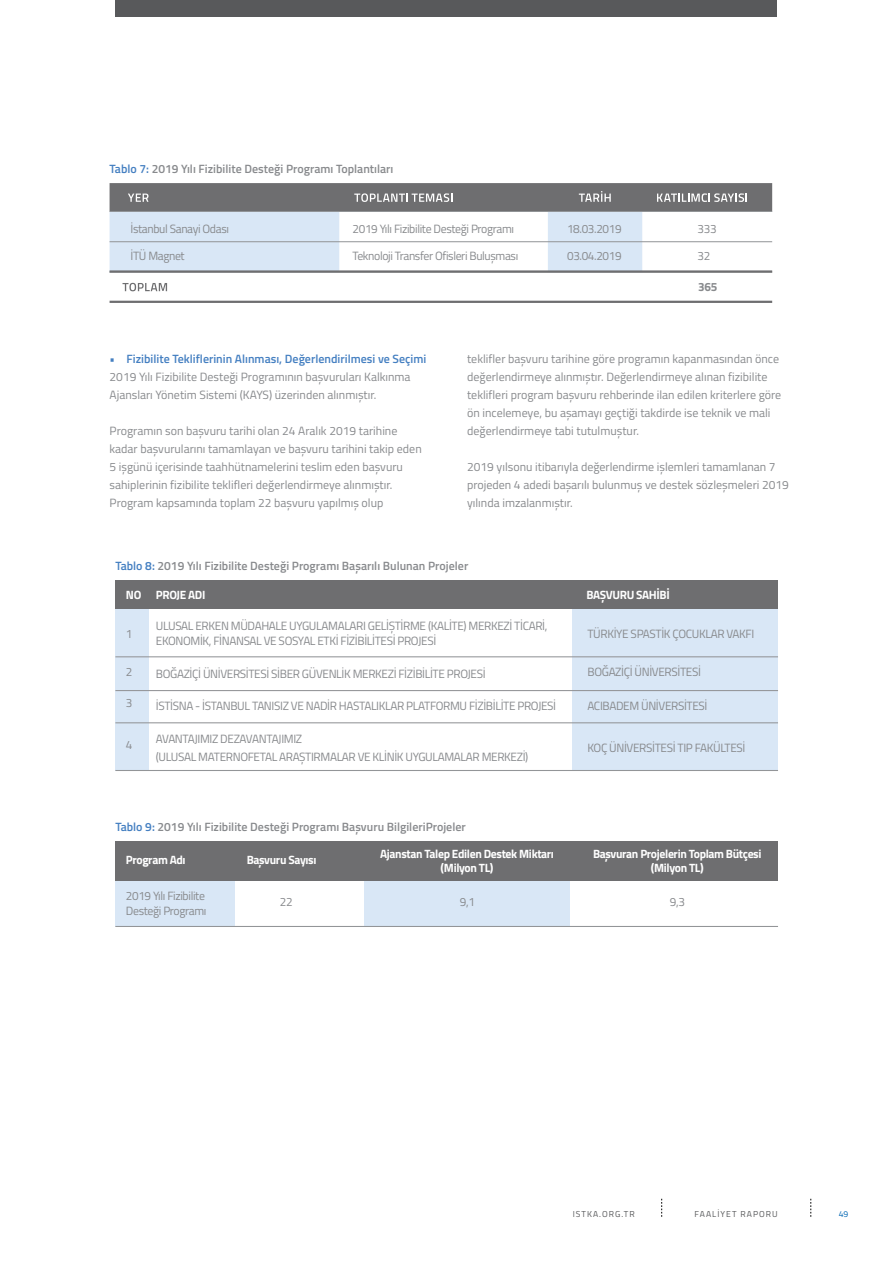
<style>
.page{position:relative;width:893px;height:1263px;background:#fff}
.page>*{position:absolute;margin:0;border:0;box-sizing:border-box;transform-origin:0 0}
.t1{font:12px/18px "Titillium";color:#888a8d}
.t2{font:12px/15px "Titillium";letter-spacing:-.03em;color:#888a8d}
.t3{font:600 12px "Titillium";color:#888a8d}
.t4{font:700 12px/13.5px "Titillium";letter-spacing:-.03em;color:#fff;text-align:center}
.t5{font:600 12px "Titillium";color:#447fc1}
.t6{font:700 12px "Titillium";color:#888a8d}
.t7{font:8.7px "Titillium";letter-spacing:.12em;color:#58595b}
.t8{font:8.7px "Titillium";color:#0066b3}
.s1{color:#447fc1}
</style>
<div class="page">
<div style="left:116px;top:0;width:661px;height:17px;background:#58595b"></div>
<svg style="left:661px;top:1199px;width:1px;height:18px"></svg>
<svg style="left:810px;top:1199px;width:1px;height:18px"></svg>
<div style="left:573px;top:609px;width:205px;height:162px;background:#d9e7f6"></div>
<div style="left:115px;top:608px;width:34px;height:163px;background:#d9e7f6"></div>
<div style="left:115px;top:580px;width:663px;height:29px;background:#6e6e70"></div>
<hr style="left:115px;top:656px;width:663px;height:1px;background:#939598">
<hr style="left:115px;top:690px;width:663px;height:1px;background:#939598">
<hr style="left:115px;top:722px;width:663px;height:1px;background:#939598">
<hr style="left:115px;top:770px;width:663px;height:1px;background:#939598">
<div style="left:115px;top:878px;width:120px;height:49px;background:#d9e7f6"></div>
<div style="left:364px;top:878px;width:206px;height:49px;background:#d9e7f6"></div>
<hr style="left:115px;top:926px;width:663px;height:1px;background:#939598">
<div style="left:115px;top:841px;width:663px;height:40px;background:#6e6e70"></div>
<hr style="left:110px;top:301px;width:229px;height:2px;background:#6e6e70">
<hr style="left:339px;top:301px;width:209px;height:2px;background:#6e6e70">
<hr style="left:548px;top:301px;width:94px;height:2px;background:#6e6e70">
<hr style="left:642px;top:301px;width:130px;height:2px;background:#6e6e70">
<hr style="left:110px;top:270px;width:229px;height:3px;background:#6e6e70">
<hr style="left:339px;top:270px;width:209px;height:3px;background:#6e6e70">
<hr style="left:548px;top:270px;width:94px;height:3px;background:#6e6e70">
<hr style="left:642px;top:270px;width:130px;height:3px;background:#6e6e70">
<svg style="left:110px;top:183px;width:662px;height:88px"></svg>
<svg style="left:123px;top:283px;width:44px;height:8px"></svg>
<p class="t3" style="left:110px;top:159px;width:285px"><span class="s1">Tablo 7:</span> 2019 Yılı Fizibilite Desteği Programı Toplantıları</p>
<p class="t2" style="left:131px;top:221px;width:100px">İstanbul Sanayi Odası</p>
<p class="t2" style="left:353px;top:221px;width:163px">2019 Yılı Fizibilite Desteği Programı</p>
<p class="t1" style="left:567px;top:219px;width:56px">18.03.2019</p>
<p class="t1" style="left:698px;top:219px;width:21px">333</p>
<p class="t2" style="left:131px;top:248px;width:56px">İTÜ Magnet</p>
<p class="t2" style="left:353px;top:248px;width:167px">Teknoloji Transfer Ofisleri Buluşması</p>
<p class="t1" style="left:567px;top:246px;width:56px">03.04.2019</p>
<p class="t1" style="left:698px;top:246px;width:14px">32</p>
<p class="t6" style="left:698px;top:277px;width:21px">365</p>
<p class="t5" style="left:110px;top:349px;width:318px">• Fizibilite Tekliflerinin Alınması, Değerlendirilmesi ve Seçimi</p>
<p class="t1" style="left:110px;top:367px;width:303px">2019 Yılı Fizibilite Desteği Programının başvuruları Kalkınma<br>Ajansları Yönetim Sistemi (KAYS) üzerinden alınmıştır.</p>
<p class="t1" style="left:110px;top:421px;width:314px">Programın son başvuru tarihi olan 24 Aralık 2019 tarihine kadar başvurularını tamamlayan ve başvuru tarihini takip eden 5 işgünü içerisinde taahhütnamelerini teslim eden başvuru sahiplerinin fizibilite teklifleri değerlendirmeye alınmıştır.<br>Program kapsamında toplam 22 başvuru yapılmış olup</p>
<p class="t1" style="left:467px;top:349px;width:316px">teklifler başvuru tarihine göre programın kapanmasından önce değerlendirmeye alınmıştır. Değerlendirmeye alınan fizibilite teklifleri program başvuru rehberinde ilan edilen kriterlere göre ön incelemeye, bu aşamayı geçtiği takdirde ise teknik ve mali değerlendirmeye tabi tutulmuştur.</p>
<p class="t1" style="left:467px;top:457px;width:323px">2019 yılsonu itibarıyla değerlendirme işlemleri tamamlanan 7 projeden 4 adedi başarılı bulunmuş ve destek sözleşmeleri 2019 yılında imzalanmıştır.</p>
<p class="t3" style="left:115px;top:557px;width:354px"><span class="s1">Tablo 8:</span> 2019 Yılı Fizibilite Desteği Programı Başarılı Bulunan Projeler</p>
<p class="t4" style="left:126px;top:587px;width:81px">NO PROJE ADI</p>
<p class="t4" style="left:586px;top:587px;width:85px">BAŞVURU SAHİBİ</p>
<p class="t1" style="left:126px;top:625px;width:8px">1</p>
<p class="t1" style="left:126px;top:662px;width:8px">2</p>
<p class="t1" style="left:126px;top:694px;width:8px">3</p>
<p class="t1" style="left:126px;top:736px;width:8px">4</p>
<p class="t2" style="left:156px;top:618px;width:393px">ULUSAL ERKEN MÜDAHALE UYGULAMALARI GELİŞTİRME (KALİTE) MERKEZİ TİCARİ,<br>EKONOMİK, FİNANSAL VE SOSYAL ETKİ FİZİBİLİTESİ PROJESİ</p>
<p class="t2" style="left:156px;top:666px;width:331px">BOĞAZİÇİ ÜNİVERSİTESİ SİBER GÜVENLİK MERKEZİ FİZİBİLİTE PROJESİ</p>
<p class="t2" style="left:156px;top:698px;width:402px">İSTİSNA - İSTANBUL TANISIZ VE NADİR HASTALIKLAR PLATFORMU FİZİBİLİTE PROJESİ</p>
<p class="t2" style="left:156px;top:729px;width:374px;line-height:18px">AVANTAJIMIZ DEZAVANTAJIMIZ<br>(ULUSAL MATERNOFETAL ARAŞTIRMALAR VE KLİNİK UYGULAMALAR MERKEZİ)</p>
<p class="t3" style="left:115px;top:818px;width:352px"><span class="s1">Tablo 9:</span> 2019 Yılı Fizibilite Desteği Programı Başvuru BilgileriProjeler</p>
<p class="t2" style="left:587px;top:626px;width:168px">TÜRKİYE SPASTİK ÇOCUKLAR VAKFI</p>
<p class="t2" style="left:587px;top:664px;width:115px">BOĞAZİÇİ ÜNİVERSİTESİ</p>
<p class="t2" style="left:587px;top:698px;width:121px">ACIBADEM ÜNİVERSİTESİ</p>
<p class="t2" style="left:587px;top:740px;width:159px">KOÇ ÜNİVERSİTESİ TIP FAKÜLTESİ</p>
<p class="t4" style="left:126px;top:853px;width:61px">Program Adı</p>
<p class="t4" style="left:247px;top:853px;width:71px">Başvuru Sayısı</p>
<p class="t4" style="left:380px;top:847px;width:175px">Ajanstan Talep Edilen Destek Miktarı (Milyon TL)</p>
<p class="t4" style="left:593px;top:847px;width:170px">Başvuran Projelerin Toplam Bütçesi (Milyon TL)</p>
<p class="t2" style="left:126px;top:888px;width:82px">2019 Yılı Fizibilite<br>Desteği Programı</p>
<p class="t1" style="left:280px;top:892px;width:14px">22</p>
<p class="t1" style="left:460px;top:892px;width:17px">9,1</p>
<p class="t1" style="left:670px;top:892px;width:17px">9,3</p>
<p class="t7" style="left:573px;top:1207px;width:64px">ISTKA.ORG.TR</p>
<p class="t7" style="left:695px;top:1207px;width:85px">FAALİYET RAPORU</p>
<p class="t8" style="left:839px;top:1207px;width:11px">49</p>
</div>
